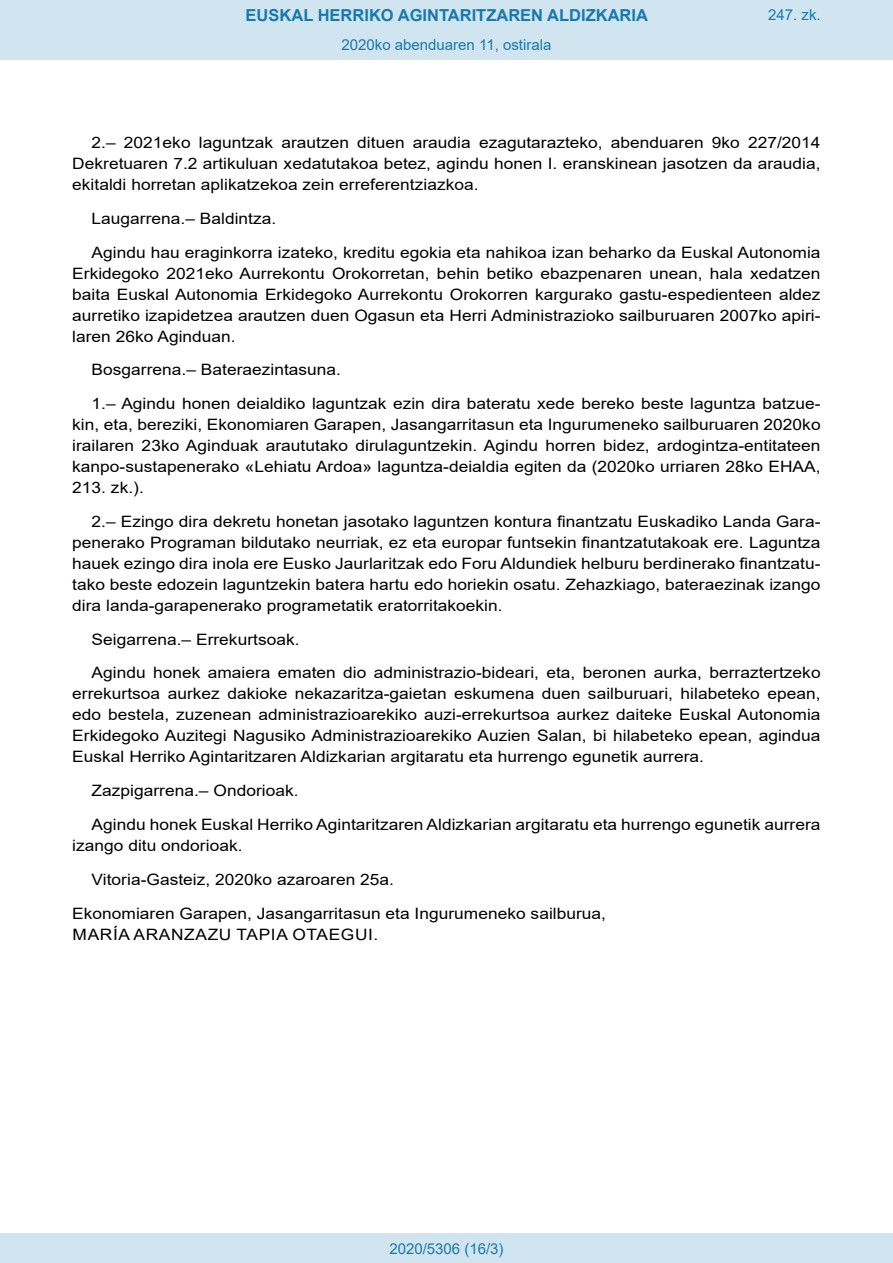
<style>
.page{position:relative;width:893px;height:1263px;background:#fff}
.page>*{position:absolute;margin:0;border:0;box-sizing:border-box;transform-origin:0 0}
.t1{font:700 16.5px "Arial";color:#1879ad}
.BOPVDetalle{font:15.6px/21px "Arial";color:#000;text-align:justify;scale:1.11 1}
.BOPVFirmaPuesto{font:15.6px "Arial";color:#000;scale:1.11 1}
.BOPVFirmaLugFec{font:15.6px "Arial";color:#000;scale:1.11 1}
.BOPVFirmaNombre{font:15.6px "Arial";letter-spacing:.035em;color:#000;scale:1.11 1}
.Paginacion_Centro{font:15px "Arial";color:#1879ad}
</style>
<div class="page">
<div style="left:0;top:0;width:893px;height:60px;background:#d0e5f0"></div>
<div style="left:0;top:1233px;width:893px;height:30px;background:#d0e5f0"></div>
<p class="t1" style="left:246px;top:3px;width:404px">EUSKAL HERRIKO AGINTARITZAREN ALDIZKARIA</p>
<p class="Paginacion_Centro" style="left:342px;top:35px;width:211px">2020ko abenduaren 11, ostirala</p>
<p class="Paginacion_Centro" style="left:768px;top:5px;width:54px">247. zk.</p>
<p class="BOPVDetalle" style="left:72px;top:132px;width:676px;text-indent:19px">2.– 2021eko laguntzak arautzen dituen araudia ezagutarazteko, abenduaren 9ko 227/2014<br>Dekretuaren 7.2 artikuluan xedatutakoa betez, agindu honen I. eranskinean jasotzen da araudia, ekitaldi horretan aplikatzekoa zein erreferentziazkoa.</p>
<p class="BOPVDetalle" style="left:92px;top:208px;width:168px">Laugarrena.– Baldintza.</p>
<p class="BOPVDetalle" style="left:72px;top:242px;width:676px;text-indent:19px">Agindu hau eraginkorra izateko, kreditu egokia eta nahikoa izan beharko da Euskal Autonomia Erkidegoko 2021eko Aurrekontu Orokorretan, behin betiko ebazpenaren unean, hala xedatzen baita Euskal Autonomia Erkidegoko Aurrekontu Orokorren kargurako gastu-espedienteen aldez aurretiko izapidetzea arautzen duen Ogasun eta Herri Administrazioko sailburuaren 2007ko apiri&shy;laren 26ko Aginduan.</p>
<p class="BOPVDetalle" style="left:92px;top:359px;width:226px">Bosgarrena.– Bateraezintasuna.</p>
<p class="BOPVDetalle" style="left:72px;top:393px;width:676px;text-indent:19px">1.– Agindu honen deialdiko laguntzak ezin dira bateratu xede bereko beste laguntza batzue&shy;kin, eta, bereziki, Ekonomiaren Garapen, Jasangarritasun eta Ingurumeneko sailburuaren 2020ko irailaren 23ko Aginduak araututako dirulaguntzekin. Agindu horren bidez, ardogintza-entitateen kanpo-sustapenerako «Lehiatu Ardoa» laguntza-deialdia egiten da (2020ko urriaren 28ko EHAA, 213. zk.).</p>
<p class="BOPVDetalle" style="left:72px;top:511px;width:676px;text-indent:19px">2.– Ezingo dira dekretu honetan jasotako laguntzen kontura finantzatu Euskadiko Landa Gara&shy;penerako Programan bildutako neurriak, ez eta europar funtsekin finantzatutakoak ere. Laguntza hauek ezingo dira inola ere Eusko Jaurlaritzak edo Foru Aldundiek helburu berdinerako finantzatu&shy;tako beste edozein laguntzekin batera hartu edo horiekin osatu. Zehazkiago, bateraezinak izango dira landa-garapenerako programetatik eratorritakoekin.</p>
<p class="BOPVDetalle" style="left:92px;top:629px;width:189px">Seigarrena.– Errekurtsoak.</p>
<p class="BOPVDetalle" style="left:72px;top:662px;width:676px;text-indent:19px">Agindu honek amaiera ematen dio administrazio-bideari, eta, beronen aurka, berraztertzeko errekurtsoa aurkez dakioke nekazaritza-gaietan eskumena duen sailburuari, hilabeteko epean, edo bestela, zuzenean administrazioarekiko auzi-errekurtsoa aurkez daiteke Euskal Autonomia Erkidegoko Auzitegi Nagusiko Administrazioarekiko Auzien Salan, bi hilabeteko epean, agindua Euskal Herriko Agintaritzaren Aldizkarian argitaratu eta hurrengo egunetik aurrera.</p>
<p class="BOPVDetalle" style="left:92px;top:780px;width:188px">Zazpigarrena.– Ondorioak.</p>
<p class="BOPVDetalle" style="left:72px;top:814px;width:676px;text-indent:19px">Agindu honek Euskal Herriko Agintaritzaren Aldizkarian argitaratu eta hurrengo egunetik aurrera izango ditu ondorioak.</p>
<p class="BOPVFirmaLugFec" style="left:92px;top:868px;width:274px">Vitoria-Gasteiz, 2020ko azaroaren 25a.</p>
<p class="BOPVFirmaPuesto" style="left:72px;top:902px;width:482px">Ekonomiaren Garapen, Jasangarritasun eta Ingurumeneko sailburua,</p>
<p class="BOPVFirmaNombre" style="left:73px;top:923px;width:277px">MARÍA ARANZAZU TAPIA OTAEGUI.</p>
<p class="Paginacion_Centro" style="left:389px;top:1238px;width:116px">2020/5306 (16/3)</p>
</div>
